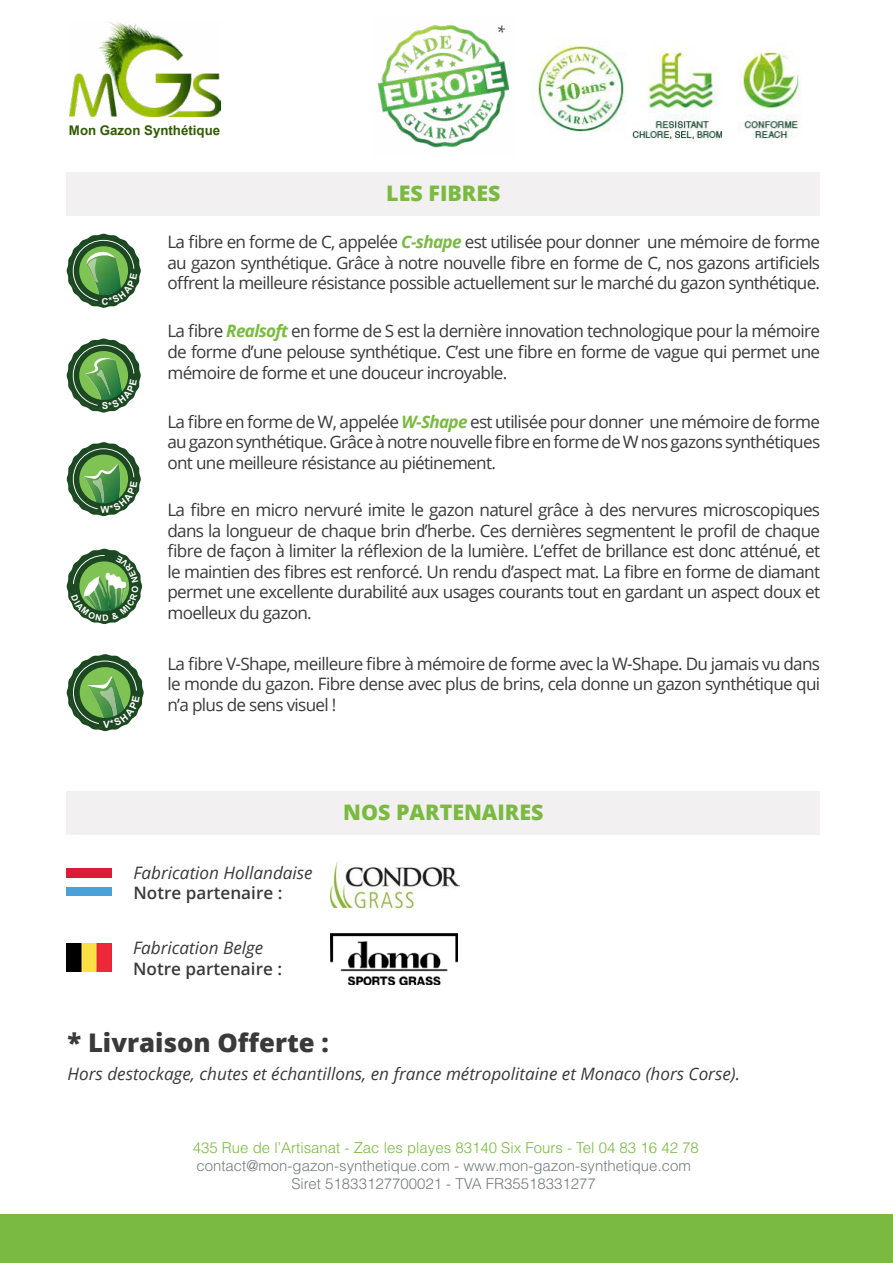
<style>
.page{position:relative;width:893px;height:1263px;background:#fff}
.page>*{position:absolute;margin:0;border:0;box-sizing:border-box;transform-origin:0 0}
.t1{font:800 25.65px "Open Sans";color:#3a3a3a}
.t2{font:800 21.45px "Open Sans";color:#7aba41}
.t3{font:17.1px/20.5px "Open Sans";letter-spacing:-.04em;color:#3a3a3a;text-align:justify}
.t4{font:italic 17.1px "Open Sans";color:#3a3a3a}
.t5{font:600 17.1px "Open Sans";color:#3a3a3a}
.t6{font:300 15px/18px "Helvetica LT Std";color:#787c7c;text-align:center}
.t7{font:300 15px "Helvetica LT Std";color:#7aba41}
.t8{font:italic 15px "Open Sans";color:#3a3a3a}
.t9{font:700 13.35px "Arial";color:#315b05}
.s1{font-weight:700;font-style:italic;color:#7aba41}
</style>
<div class="page">
<div style="left:0;top:1214px;width:893px;height:48px;background:#7aba41"></div>
<div style="left:67px;top:172px;width:753px;height:43px;background:#f2f0f0"></div>
<div style="left:67px;top:791px;width:753px;height:43px;background:#f2f0f0"></div>
<img style="left:632px;top:44px;width:90px;height:97px">
<img style="left:377px;top:25px;width:133px;height:123px">
<img style="left:532px;top:37px;width:94px;height:95px">
<img style="left:742px;top:44px;width:59px;height:95px">
<img style="left:70px;top:22px;width:150px;height:94px">
<img style="left:330px;top:861px;width:130px;height:47px">
<div style="left:67px;top:887px;width:45px;height:9px;background:#4aa1d9"></div>
<div style="left:67px;top:868px;width:45px;height:9px;background:#db1c38"></div>
<img style="left:67px;top:943px;width:45px;height:29px">
<img style="left:330px;top:933px;width:128px;height:51px">
<svg style="left:67px;top:234px;width:74px;height:74px"></svg>
<svg style="left:67px;top:338px;width:74px;height:75px"></svg>
<svg style="left:67px;top:442px;width:74px;height:74px"></svg>
<svg style="left:67px;top:549px;width:75px;height:75px"></svg>
<svg style="left:67px;top:654px;width:77px;height:77px"></svg>
<p class="t9" style="left:69px;top:121px;width:153px">Mon Gazon Synthétique</p>
<p class="t8" style="left:496px;top:22px;width:10px">*</p>
<p class="t2" style="left:386px;top:177px;width:116px">LES FIBRES</p>
<p class="t3" style="left:167px;top:231px;width:654px">La fibre en forme de C, appelée <span class="s1">C-shape</span> est utilisée pour donner une mémoire de forme au gazon synthétique. Grâce à notre nouvelle fibre en forme de C, nos gazons artificiels offrent la meilleure résistance possible actuellement sur le marché du gazon synthétique.</p>
<p class="t3" style="left:167px;top:321px;width:654px">La fibre <span class="s1">Realsoft</span> en forme de S est la dernière innovation technologique pour la mémoire de forme d’une pelouse synthétique. C’est une fibre en forme de vague qui permet une mémoire de forme et une douceur incroyable.</p>
<p class="t3" style="left:167px;top:411px;width:654px">La fibre en forme de W, appelée <span class="s1">W-Shape</span> est utilisée pour donner une mémoire de forme au gazon synthétique. Grâce à notre nouvelle fibre en forme de W nos gazons synthétiques ont une meilleure résistance au piétinement.</p>
<p class="t3" style="left:167px;top:499px;width:654px">La fibre en micro nervuré imite le gazon naturel grâce à des nervures microscopiques dans la longueur de chaque brin d’herbe. Ces dernières segmentent le profil de chaque fibre de façon à limiter la réflexion de la lumière. L’effet de brillance est donc atténué, et le maintien des fibres est renforcé. Un rendu d’aspect mat. La fibre en forme de diamant permet une excellente durabilité aux usages courants tout en gardant un aspect doux et moelleux du gazon.</p>
<p class="t3" style="left:167px;top:653px;width:654px">La fibre V-Shape, meilleure fibre à mémoire de forme avec la W-Shape. Du jamais vu dans le monde du gazon. Fibre dense avec plus de brins, cela donne un gazon synthétique qui n’a plus de sens visuel !</p>
<p class="t4" style="left:133px;top:861px;width:181px">Fabrication Hollandaise</p>
<p class="t5" style="left:133px;top:881px;width:150px">Notre partenaire :</p>
<p class="t4" style="left:133px;top:936px;width:132px">Fabrication Belge</p>
<p class="t5" style="left:133px;top:957px;width:150px">Notre partenaire :</p>
<p class="t2" style="left:343px;top:796px;width:202px">NOS PARTENAIRES</p>
<h1 class="t1" style="left:68px;top:1023px;width:263px">* Livraison Offerte :</h1>
<p class="t4" style="left:68px;top:1062px;width:674px">Hors destockage, chutes et échantillons, en france métropolitaine et Monaco (hors Corse).</p>
<p class="t7" style="left:193px;top:1138px;width:508px">435 Rue de l’Artisanat - Zac les playes 83140 Six Fours - Tel 04 83 16 42 78</p>
<p class="t6" style="left:196px;top:1156px;width:496px">contact@mon-gazon-synthetique.com - www.mon-gazon-synthetique.com<br>Siret 51833127700021 - TVA FR35518331277</p>
</div>
